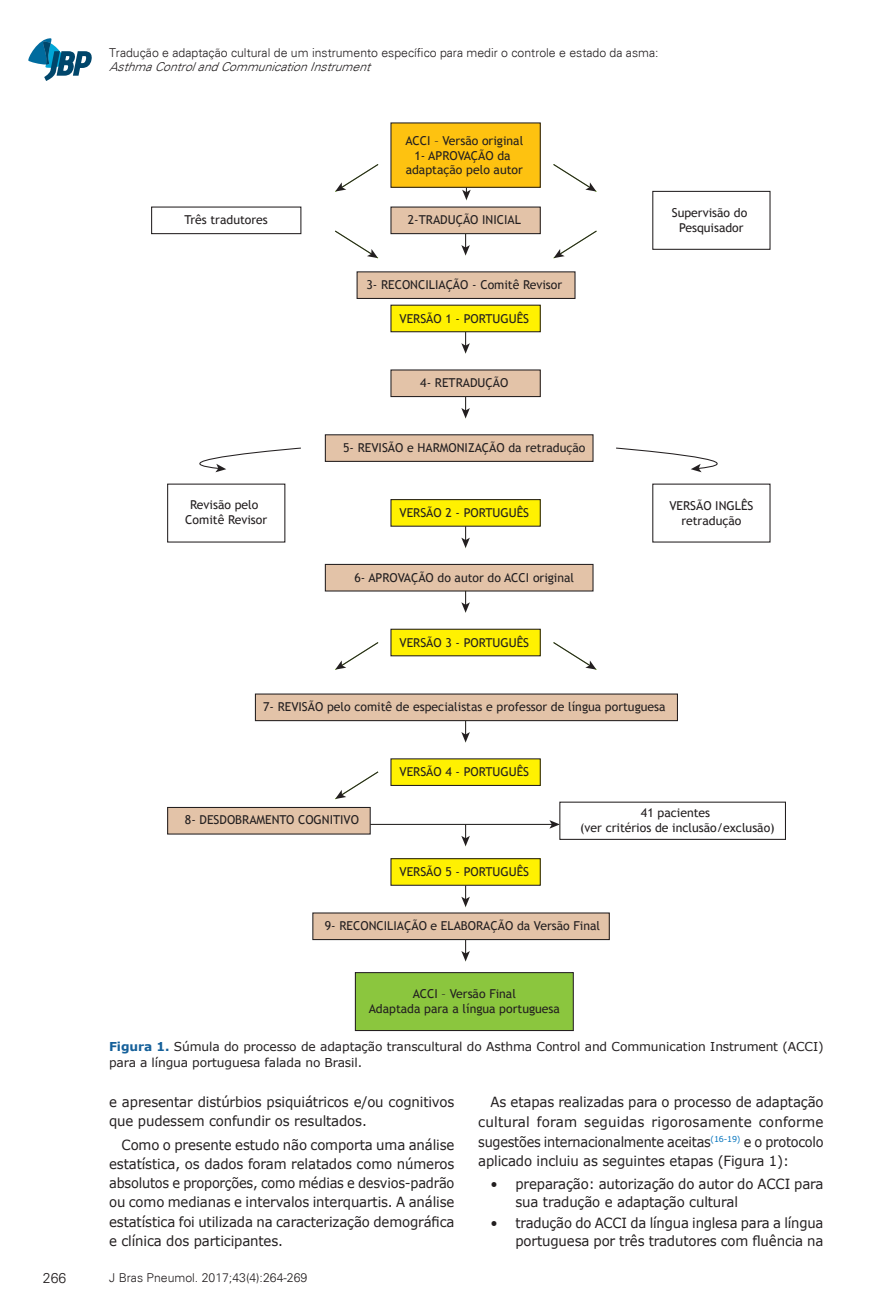
<style>
.page{position:relative;width:893px;height:1315px;background:#fff}
.page>*{position:absolute;margin:0;border:0;box-sizing:border-box;transform-origin:0 0}
.Corpo_PT{font:14px/19.1px "Verdana";letter-spacing:-.01em;color:#231f20;scale:.95 1}
.t1{font:300 14px "Univers";color:#231f20}
.t2{font:12.25px/14.7px "Trebuchet MS";color:#231f20;text-align:center}
.Legendas{font:12.25px/15.8px "Verdana";letter-spacing:-.01em;color:#231f20}
.rodapé{font:300 12.25px "Univers";color:#231f20}
.t3{font:italic 300 12.25px "Univers";color:#231f20}
.s1{font-weight:700;color:#15609a}
</style>
<div class="page">
<svg style="left:28px;top:38px;width:64px;height:43px"></svg>
<div style="left:391px;top:123px;width:149px;height:64px;background:#fec210"></div>
<div style="left:390px;top:122px;width:151px;height:66px;border:1px solid #231f20"></div>
<div style="left:391px;top:207px;width:149px;height:27px;background:#e3c3a8"></div>
<div style="left:390px;top:206px;width:151px;height:28px;border:1px solid #231f20"></div>
<div style="left:151px;top:206px;width:150px;height:28px;border:1px solid #231f20"></div>
<div style="left:357px;top:272px;width:218px;height:26px;background:#e3c3a8"></div>
<div style="left:357px;top:271px;width:218px;height:28px;border:1px solid #231f20"></div>
<div style="left:391px;top:305px;width:149px;height:27px;background:#fff101"></div>
<div style="left:390px;top:305px;width:151px;height:27px;border:1px solid #231f20"></div>
<div style="left:391px;top:370px;width:149px;height:26px;background:#e3c3a8"></div>
<div style="left:390px;top:369px;width:151px;height:28px;border:1px solid #231f20"></div>
<div style="left:325px;top:435px;width:268px;height:26px;background:#e3c3a8"></div>
<div style="left:325px;top:434px;width:268px;height:28px;border:1px solid #231f20"></div>
<div style="left:391px;top:499px;width:149px;height:27px;background:#fff101"></div>
<div style="left:390px;top:499px;width:151px;height:28px;border:1px solid #231f20"></div>
<div style="left:168px;top:807px;width:202px;height:27px;background:#e3c3a8"></div>
<div style="left:167px;top:807px;width:204px;height:27px;border:1px solid #231f20"></div>
<div style="left:325px;top:564px;width:268px;height:27px;background:#e3c3a8"></div>
<div style="left:325px;top:564px;width:268px;height:27px;border:1px solid #231f20"></div>
<div style="left:391px;top:629px;width:149px;height:27px;background:#fff101"></div>
<div style="left:390px;top:629px;width:151px;height:27px;border:1px solid #231f20"></div>
<div style="left:255px;top:694px;width:422px;height:26px;background:#e3c3a8"></div>
<div style="left:255px;top:693px;width:423px;height:28px;border:1px solid #231f20"></div>
<div style="left:391px;top:759px;width:149px;height:26px;background:#fff101"></div>
<div style="left:390px;top:758px;width:151px;height:28px;border:1px solid #231f20"></div>
<div style="left:391px;top:858px;width:149px;height:27px;background:#fff101"></div>
<div style="left:390px;top:858px;width:151px;height:28px;border:1px solid #231f20"></div>
<div style="left:313px;top:913px;width:296px;height:26px;background:#e3c3a8"></div>
<div style="left:312px;top:912px;width:298px;height:28px;border:1px solid #231f20"></div>
<div style="left:355px;top:972px;width:218px;height:58px;background:#8bc63e"></div>
<div style="left:355px;top:972px;width:219px;height:59px;border:1px solid #231f20"></div>
<div style="left:559px;top:801px;width:227px;height:39px;border:1px solid #231f20"></div>
<div style="left:652px;top:191px;width:118px;height:59px;border:1px solid #231f20"></div>
<svg style="left:462px;top:187px;width:9px;height:13px"></svg>
<svg style="left:461px;top:234px;width:9px;height:21px"></svg>
<svg style="left:461px;top:332px;width:9px;height:22px"></svg>
<svg style="left:461px;top:396px;width:9px;height:22px"></svg>
<svg style="left:461px;top:526px;width:9px;height:22px"></svg>
<svg style="left:461px;top:591px;width:9px;height:22px"></svg>
<svg style="left:461px;top:720px;width:9px;height:22px"></svg>
<svg style="left:461px;top:825px;width:9px;height:21px"></svg>
<svg style="left:461px;top:885px;width:9px;height:22px"></svg>
<svg style="left:461px;top:939px;width:9px;height:22px"></svg>
<svg style="left:199px;top:447px;width:102px;height:25px"></svg>
<svg style="left:616px;top:447px;width:102px;height:25px"></svg>
<svg style="left:335px;top:642px;width:44px;height:27px"></svg>
<svg style="left:335px;top:771px;width:44px;height:28px"></svg>
<svg style="left:553px;top:642px;width:43px;height:27px"></svg>
<svg style="left:335px;top:164px;width:44px;height:27px"></svg>
<svg style="left:553px;top:164px;width:43px;height:27px"></svg>
<svg style="left:554px;top:230px;width:43px;height:28px"></svg>
<svg style="left:335px;top:230px;width:43px;height:28px"></svg>
<hr style="left:370px;top:824px;width:182px;height:1px;background:#231f20">
<svg style="left:549px;top:820px;width:11px;height:8px"></svg>
<p class="rodapé" style="left:109px;top:45px;width:551px">Tradução e adaptação cultural de um instrumento específico para medir o controle e estado da asma:</p>
<p class="t3" style="left:109px;top:60px;width:268px">AsthmaControlandCommunicationInstrument</p>
<p class="t2" style="left:405px;top:133px;width:119px">ACCI – Versão original<br>1- APROVAÇÃO da adaptação pelo autor</p>
<p class="t2" style="left:185px;top:213px;width:85px">Três tradutores</p>
<p class="t2" style="left:408px;top:213px;width:115px">2-TRADUÇÃO INICIAL</p>
<p class="t2" style="left:672px;top:205px;width:77px">Supervisão do<br>Pesquisador</p>
<p class="t2" style="left:366px;top:278px;width:197px">3- RECONCILIAÇÃO - Comitê Revisor</p>
<p class="t2" style="left:399px;top:311px;width:131px">VERSÃO 1 - PORTUGUÊS</p>
<p class="t2" style="left:420px;top:376px;width:90px">4- RETRADUÇÃO</p>
<p class="t2" style="left:343px;top:440px;width:244px">5- REVISÃO e HARMONIZAÇÃO da retradução</p>
<p class="t2" style="left:185px;top:498px;width:83px">Revisão pelo<br>Comitê Revisor</p>
<p class="t2" style="left:669px;top:498px;width:86px">VERSÃO INGLÊS retradução</p>
<p class="t2" style="left:399px;top:506px;width:131px">VERSÃO 2 - PORTUGUÊS</p>
<p class="t2" style="left:354px;top:570px;width:221px">6- APROVAÇÃO do autor do ACCI original</p>
<p class="t2" style="left:399px;top:635px;width:131px">VERSÃO 3 - PORTUGUÊS</p>
<p class="t2" style="left:263px;top:699px;width:404px">7- REVISÃO pelo comitê de especialistas e professor de língua portuguesa</p>
<p class="t2" style="left:399px;top:765px;width:131px">VERSÃO 4 - PORTUGUÊS</p>
<p class="t2" style="left:185px;top:813px;width:176px">8- DESDOBRAMENTO COGNITIVO</p>
<p class="t2" style="left:580px;top:805px;width:196px">41 pacientes<br>(ver critérios de inclusão/exclusão)</p>
<p class="t2" style="left:399px;top:864px;width:131px">VERSÃO 5 - PORTUGUÊS</p>
<p class="t2" style="left:325px;top:918px;width:277px">9- RECONCILIAÇÃO e ELABORAÇÃO da Versão Final</p>
<p class="t2" style="left:369px;top:986px;width:193px">ACCI – Versão Final<br>Adaptada para a língua portuguesa</p>
<p class="Legendas" style="left:109px;top:1039px;width:716px"><span class="s1">Figura 1.</span> Súmula do processo de adaptação transcultural do Asthma Control and Communication Instrument (ACCI) para a língua portuguesa falada no Brasil.</p>
<p class="Corpo_PT" style="left:109px;top:1092px;width:365px">e apresentar distúrbios psiquiátricos e/ou cognitivos que pudessem confundir os resultados.</p>
<p class="Corpo_PT" style="left:109px;top:1135px;width:365px;text-align:justify;text-indent:12px">Como o presente estudo não comporta uma análise estatística, os dados foram relatados como números absolutos e proporções, como médias e desvios-padrão ou como medianas e intervalos interquartis. A análise estatística foi utilizada na caracterização demográfica e clínica dos participantes.</p>
<p class="Corpo_PT" style="left:478px;top:1092px;width:365px;line-height:19.6px;text-align:justify;text-indent:12px">As etapas realizadas para o processo de adaptação cultural foram seguidas rigorosamente conforme sugestões internacionalmente aceitas<sup>(16-19)</sup> e o protocolo aplicado incluiu as seguintes etapas (Figura 1):</p>
<p class="Corpo_PT" style="left:515px;top:1175px;width:326px;line-height:17.8px;text-indent:-25px">• preparação: autorização do autor do ACCI para sua tradução e adaptação cultural</p>
<p class="Corpo_PT" style="left:491px;top:1213px;width:352px;line-height:17.8px;text-align:right">• tradução do ACCI da língua inglesa para a língua portuguesa por três tradutores com fluência na</p>
<p class="t1" style="left:43px;top:1269px;width:25px">266</p>
<p class="rodapé" style="left:109px;top:1270px;width:200px">J Bras Pneumol. 2017;43(4):264-269</p>
</div>
